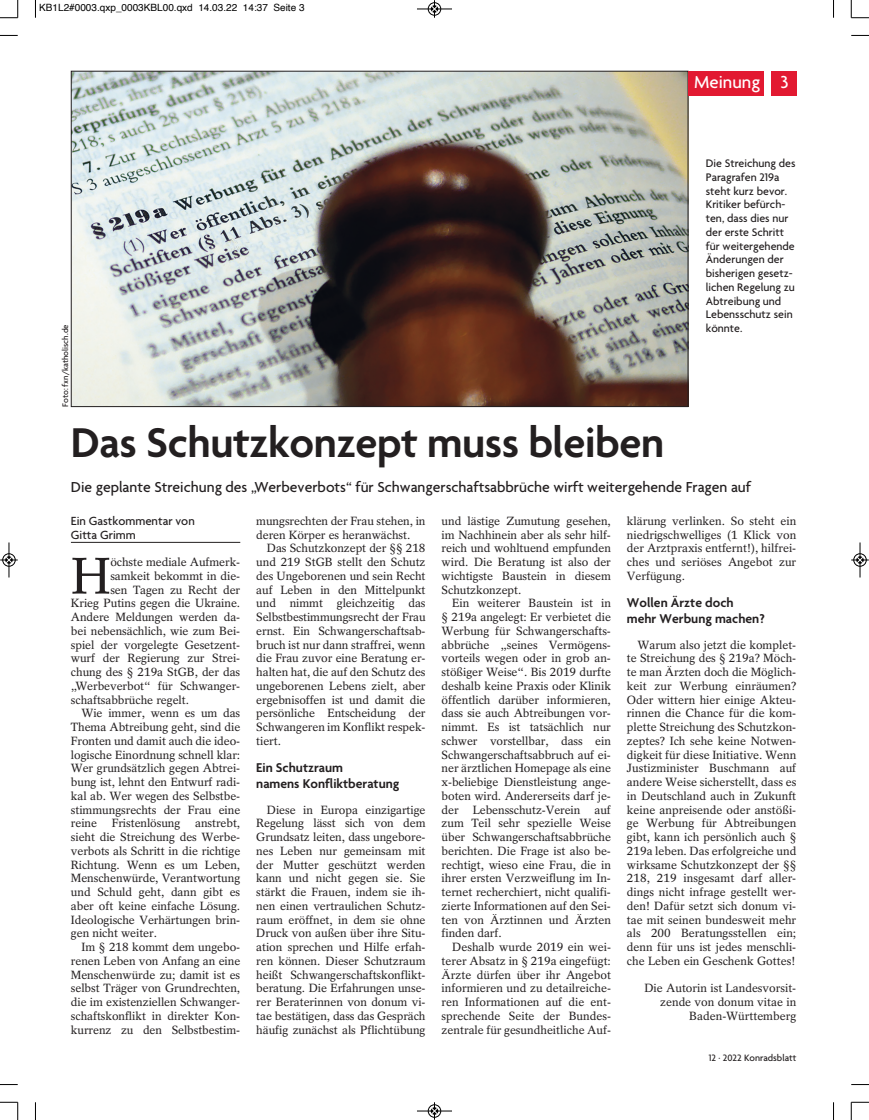
<style>
.page{position:relative;width:869px;height:1120px;background:#fff}
.page>*{position:absolute;margin:0;border:0;box-sizing:border-box;transform-origin:0 0}
.t1{font:51.12px "Rotation LT Std";color:#231f20}
.t2{font:600 45px "Agenda";letter-spacing:-.01em;color:#231f20}
.t3{font:500 18.75px "Agenda";color:#fff}
.t4{font:500 15.62px "Agenda";color:#231f20}
.t5{font:600 13.75px/16.2px "Agenda";color:#231f20}
.t6{font:500 12.75px/13.8px "Agenda";color:#231f20}
.t7{font:11.88px/13.8px "Rotation LT Std";letter-spacing:-.005em;color:#231f20;text-align:justify}
.t8{font:500 11.88px/13.8px "Agenda";color:#231f20}
.t9{font:10px "Helvetica";color:#000}
.t10{font:500 10px "Agenda";color:#231f20}
.t11{font:500 8.75px "Agenda";color:#231f20}
</style>
<div class="page">
<img style="left:73px;top:73px;width:613px;height:332px">
<div style="left:770px;top:71px;width:25px;height:25px;background:#e21931"></div>
<div style="left:688px;top:71px;width:75px;height:25px;background:#e21931"></div>
<hr style="left:71px;top:542px;width:169px;height:1px;background:#231f20">
<svg style="left:35px;top:0;width:1px;height:18px"></svg>
<svg style="left:0;top:35px;width:18px;height:1px"></svg>
<svg style="left:851px;top:35px;width:17px;height:1px"></svg>
<svg style="left:35px;top:1102px;width:1px;height:18px"></svg>
<svg style="left:0;top:1084px;width:18px;height:1px"></svg>
<svg style="left:851px;top:1084px;width:17px;height:1px"></svg>
<svg style="left:0;top:0;width:19px;height:19px"></svg>
<svg style="left:850px;top:0;width:18px;height:19px"></svg>
<svg style="left:0;top:1102px;width:19px;height:18px"></svg>
<svg style="left:850px;top:1102px;width:18px;height:18px"></svg>
<div style="left:427px;top:2px;width:14px;height:14px;border:1px solid #fff;border-radius:50%"></div>
<hr style="left:417px;top:9px;width:35px;height:1px;background:#000">
<div style="left:428px;top:3px;width:12px;height:12px;border:1px solid #000;border-radius:50%"></div>
<svg style="left:431px;top:0;width:6px;height:18px"></svg>
<div style="left:427px;top:1104px;width:14px;height:13px;border:1px solid #fff;border-radius:50%"></div>
<hr style="left:417px;top:1111px;width:35px;height:1px;background:#000">
<div style="left:428px;top:1104px;width:12px;height:13px;border:1px solid #000;border-radius:50%"></div>
<svg style="left:431px;top:1102px;width:6px;height:17px"></svg>
<div style="left:2px;top:553px;width:14px;height:13px;border:1px solid #fff;border-radius:50%"></div>
<hr style="left:9px;top:542px;width:1px;height:35px;background:#000">
<div style="left:3px;top:553px;width:12px;height:13px;border:1px solid #000;border-radius:50%"></div>
<svg style="left:0;top:557px;width:18px;height:6px"></svg>
<div style="left:852px;top:553px;width:14px;height:13px;border:1px solid #fff;border-radius:50%"></div>
<hr style="left:859px;top:542px;width:1px;height:35px;background:#000">
<div style="left:853px;top:553px;width:13px;height:13px;border:1px solid #000;border-radius:50%"></div>
<svg style="left:851px;top:557px;width:17px;height:6px"></svg>
<p class="t9" style="left:39px;top:4px;width:267px">KB1L2#0003.qxp_0003KBL00.qxd 14.03.22 14:37 Seite 3</p>
<p class="t11" style="left:62px;top:407px;width:84px;rotate:-90deg">Foto: fxn/katholisch.de</p>
<p class="t3" style="left:693px;top:75px;width:67px">Meinung</p>
<p class="t3" style="left:780px;top:75px;width:10px">3</p>
<p class="t8" style="left:705px;top:157px;width:91px">Die Streichung des<br>Paragrafen 219a steht kurz bevor.<br>Kritiker befürch&shy;ten, dass dies nur der erste Schritt für weitergehende<br>Änderungen der bisherigen gesetz&shy;lichen Regelung zu<br>Abtreibung und<br>Lebensschutz sein könnte.</p>
<p class="t2" style="left:71px;top:424px;width:594px">Das Schutzkonzept muss bleiben</p>
<p class="t4" style="left:71px;top:481px;width:681px">Die geplante Streichung des „Werbeverbots“ für Schwangerschaftsabbrüche wirft weitergehende Fragen auf</p>
<p class="t6" style="left:71px;top:515px;width:125px">Ein Gastkommentar von<br>Gitta Grimm</p>
<p class="t1" style="left:71px;top:556px;width:41px">H</p>
<p class="t7" style="left:110px;top:556px;width:131px">öchste mediale Aufmerk-</p>
<p class="t7" style="left:256px;top:515px;width:171px">mungsrechten der Frau stehen, in deren Körper es heranwächst.</p>
<p class="t7" style="left:256px;top:542px;width:171px;text-indent:11px">Das Schutzkonzept der §§ 218 und 219 StGB stellt den Schutz des Ungeborenen und sein Recht auf Leben in den Mittelpunkt und nimmt gleichzeitig das Selbstbestimmungsrecht der Frau ernst. Ein Schwangerschaftsab&shy;bruch ist nur dann straffrei, wenn die Frau zuvor eine Beratung er&shy;halten hat, die auf den Schutz des ungeborenen Lebens zielt, aber ergebnisoffen ist und damit die persönliche Entscheidung der Schwangeren im Konflikt respek&shy;tiert.</p>
<p class="t5" style="left:256px;top:760px;width:144px">Ein Schutzraum<br>namens Konfliktberatung</p>
<p class="t7" style="left:256px;top:804px;width:171px;text-indent:11px">Diese in Europa einzigartige Regelung lässt sich von dem Grundsatz leiten, dass ungebore&shy;nes Leben nur gemeinsam mit der Mutter geschützt werden kann und nicht gegen sie. Sie stärkt die Frauen, indem sie ih&shy;nen einen vertraulichen Schutz&shy;raum eröffnet, in dem sie ohne Druck von außen über ihre Situ&shy;ation sprechen und Hilfe erfah&shy;ren können. Dieser Schutzraum heißt Schwangerschaftskonflikt&shy;beratung. Die Erfahrungen unse&shy;rer Beraterinnen von donum vi&shy;tae bestätigen, dass das Gespräch häufig zunächst als Pflichtübung</p>
<p class="t7" style="left:441px;top:515px;width:171px">und lästige Zumutung gesehen, im Nachhinein aber als sehr hilf&shy;reich und wohltuend empfunden wird. Die Beratung ist also der wichtigste Baustein in diesem Schutzkonzept.</p>
<p class="t7" style="left:441px;top:597px;width:171px;text-indent:11px">Ein weiterer Baustein ist in § 219a angelegt: Er verbietet die Werbung für Schwangerschafts&shy;abbrüche „seines Vermögens&shy;vorteils wegen oder in grob an&shy;stößiger Weise“. Bis 2019 durfte deshalb keine Praxis oder Klinik öffentlich darüber informieren, dass sie auch Abtreibungen vor&shy;nimmt. Es ist tatsächlich nur schwer vorstellbar, dass ein Schwangerschaftsabbruch auf ei&shy;ner ärztlichen Homepage als eine x-beliebige Dienstleistung ange&shy;boten wird. Andererseits darf je&shy;der Lebensschutz-Verein auf zum Teil sehr spezielle Weise über Schwangerschaftsabbrüche berichten. Die Frage ist also be&shy;rechtigt, wieso eine Frau, die in ihrer ersten Verzweiflung im In&shy;ternet recherchiert, nicht qualifi&shy;zierte Informationen auf den Sei&shy;ten von Ärztinnen und Ärzten finden darf.</p>
<p class="t7" style="left:441px;top:941px;width:171px;text-indent:11px">Deshalb wurde 2019 ein wei&shy;terer Absatz in § 219a eingefügt:<br>Ärzte dürfen über ihr Angebot informieren und zu detailreiche&shy;ren Informationen auf die ent&shy;sprechende Seite der Bundes&shy;zentrale für gesundheitliche Auf-</p>
<p class="t7" style="left:626px;top:515px;width:171px">klärung verlinken. So steht ein niedrigschwelliges (1 Klick von der Arztpraxis entfernt!), hilfrei&shy;ches und seriöses Angebot zur Verfügung.</p>
<p class="t5" style="left:626px;top:595px;width:139px">Wollen Ärzte doch mehr Werbung machen?</p>
<p class="t7" style="left:626px;top:639px;width:171px;text-indent:11px">Warum also jetzt die komplet&shy;te Streichung des § 219a? Möch&shy;te man Ärzten doch die Möglich&shy;keit zur Werbung einräumen?<br>Oder wittern hier einige Akteu&shy;rinnen die Chance für die kom&shy;plette Streichung des Schutzkon&shy;zeptes? Ich sehe keine Notwen&shy;digkeit für diese Initiative. Wenn Justizminister Buschmann auf andere Weise sicherstellt, dass es in Deutschland auch in Zukunft keine anpreisende oder anstößi&shy;ge Werbung für Abtreibungen gibt, kann ich persönlich auch § 219a leben. Das erfolgreiche und wirksame Schutzkonzept der §§ 218, 219 insgesamt darf aller&shy;dings nicht infrage gestellt wer&shy;den! Dafür setzt sich donum vi&shy;tae mit seinen bundesweit mehr als 200 Beratungsstellen ein; denn für uns ist jedes menschli&shy;che Leben ein Geschenk Gottes!</p>
<p class="t7" style="left:644px;top:982px;width:153px;text-align:right">Die Autorin ist Landesvorsit&shy;zende von donum vitae in<br>Baden-Württemberg</p>
<p class="t7" style="left:110px;top:570px;width:131px">samkeit bekommt in die-</p>
<p class="t7" style="left:110px;top:584px;width:131px">sen Tagen zu Recht der</p>
<p class="t7" style="left:71px;top:597px;width:171px">Krieg Putins gegen die Ukraine.</p>
<p class="t7" style="left:71px;top:611px;width:171px">Andere Meldungen werden da-</p>
<p class="t7" style="left:71px;top:625px;width:171px">bei nebensächlich, wie zum Bei-</p>
<p class="t7" style="left:71px;top:639px;width:171px">spiel der vorgelegte Gesetzent-</p>
<p class="t7" style="left:71px;top:652px;width:171px">wurf der Regierung zur Strei-</p>
<p class="t7" style="left:71px;top:666px;width:171px">chung des § 219a StGB, der das</p>
<p class="t7" style="left:71px;top:680px;width:171px">„Werbeverbot“ für Schwanger-</p>
<p class="t7" style="left:71px;top:694px;width:119px">schaftsabbrüche regelt.</p>
<p class="t7" style="left:71px;top:707px;width:171px;text-indent:11px">Wie immer, wenn es um das Thema Abtreibung geht, sind die Fronten und damit auch die ideo&shy;logische Einordnung schnell klar:<br>Wer grundsätzlich gegen Abtrei&shy;bung ist, lehnt den Entwurf radi&shy;kal ab. Wer wegen des Selbstbe&shy;stimmungsrechts der Frau eine reine Fristenlösung anstrebt, sieht die Streichung des Werbe&shy;verbots als Schritt in die richtige Richtung. Wenn es um Leben, Menschenwürde, Verantwortung und Schuld geht, dann gibt es aber oft keine einfache Lösung.<br>Ideologische Verhärtungen brin&shy;gen nicht weiter.</p>
<p class="t7" style="left:71px;top:941px;width:171px;text-indent:11px">Im § 218 kommt dem ungebo&shy;renen Leben von Anfang an eine Menschenwürde zu; damit ist es selbst Träger von Grundrechten, die im existenziellen Schwanger&shy;schaftskonflikt in direkter Kon&shy;kurrenz zu den Selbstbestim-</p>
<p class="t10" style="left:708px;top:1054px;width:89px">12 · 2022 Konradsblatt</p>
</div>
